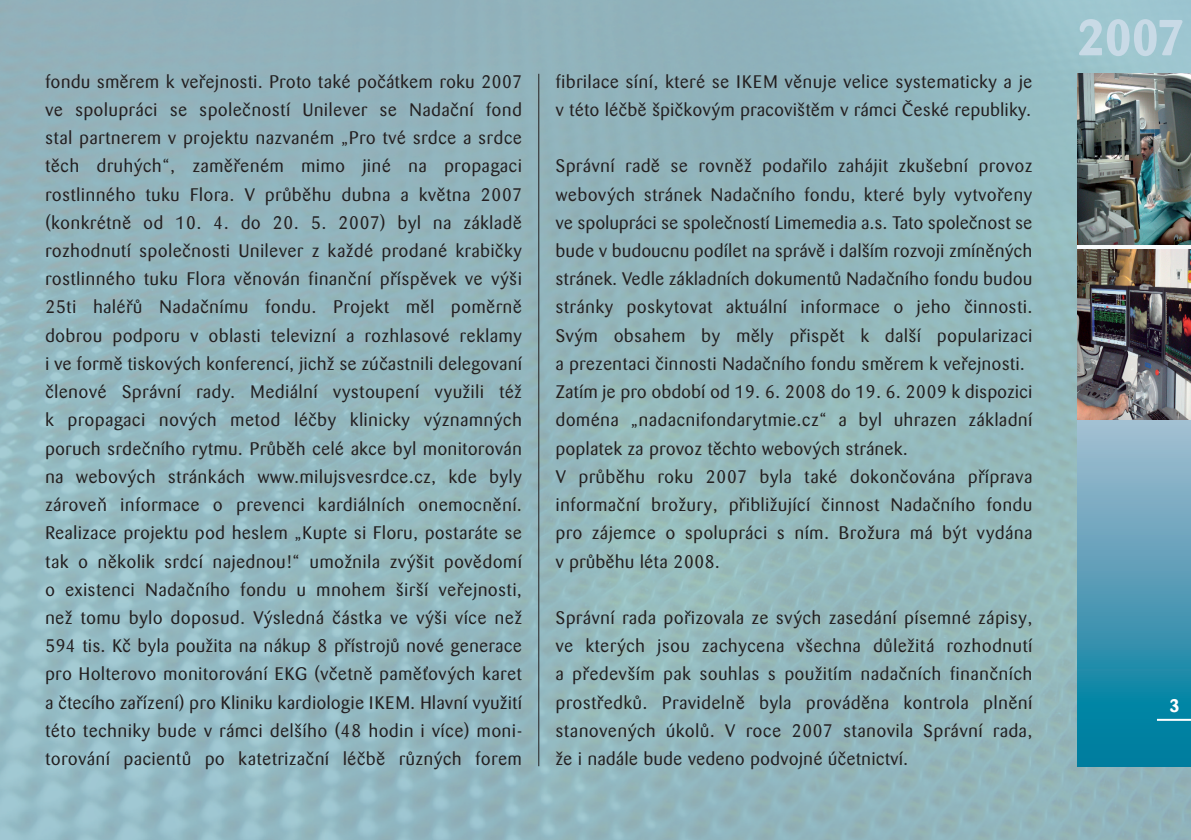
<style>
.page{position:relative;width:1191px;height:840px;background:#fff}
.page>*{position:absolute;margin:0;border:0;box-sizing:border-box;transform-origin:0 0}
.t1{font:700 50px "Barmeno CE";color:#c8dae6}
.t2{font:18px/28.2px "Barmeno CE";letter-spacing:.045em;color:#231f20;text-align:justify}
.t3{font:700 18px "Barmeno CE";color:#fff}
</style>
<div class="page">
<img style="left:0;top:0;width:1191px;height:839px">
<svg style="left:1077px;top:244px;width:114px;height:521px;background:#4f9cb6"></svg>
<hr style="left:1157px;top:718px;width:34px;height:2px;background:#fff">
<hr style="left:538px;top:74px;width:1px;height:691px;background:#231f20">
<img style="left:1077px;top:74px;width:114px;height:170px">
<img style="left:1077px;top:249px;width:114px;height:171px">
<p class="t2" style="left:45px;top:69px;width:478px">fondu směrem k veřejnosti. Proto také počátkem roku 2007 ve spolupráci se společností Unilever se Nadační fond stal partnerem v projektu nazvaném „Pro tvé srdce a srdce těch druhých“, zaměřeném mimo jiné na propagaci rostlinného tuku Flora. V průběhu dubna a května 2007 (konkrétně od 10. 4. do 20. 5. 2007) byl na základě rozhodnutí společnosti Unilever z každé prodané krabičky rostlinného tuku Flora věnován finanční příspěvek ve výši 25ti haléřů Nadačnímu fondu. Projekt měl poměrně dobrou podporu v oblasti televizní a rozhlasové reklamy i ve formě tiskových konferencí, jichž se zúčastnili delegovaní členové Správní rady. Mediální vystoupení využili též k propagaci nových metod léčby klinicky významných poruch srdečního rytmu. Průběh celé akce byl monitorován na webových stránkách www.milujsvesrdce.cz, kde byly zároveň informace o prevenci kardiálních onemocnění.<br>Realizace projektu pod heslem „Kupte si Floru, postaráte se tak o několik srdcí najednou!“ umožnila zvýšit povědomí o existenci Nadačního fondu u mnohem širší veřejnosti, než tomu bylo doposud. Výsledná částka ve výši více než 594 tis. Kč byla použita na nákup 8 přístrojů nové generace pro Holterovo monitorování EKG (včetně paměťových karet a čtecího zařízení) pro Kliniku kardiologie IKEM. Hlavní využití této techniky bude v rámci delšího (48 hodin i více) moni&shy;torování pacientů po katetrizační léčbě různých forem</p>
<p class="t2" style="left:556px;top:69px;width:478px">fibrilace síní, které se IKEM věnuje velice systematicky a je v této léčbě špičkovým pracovištěm v rámci České republiky.</p>
<p class="t2" style="left:556px;top:153px;width:478px;text-align:left">Správní radě se rovněž podařilo zahájit zkušební provoz webových stránek Nadačního fondu, které byly vytvořeny ve spolupráci se společností Limemedia a.s. Tato společnost se bude v budoucnu podílet na správě i dalším rozvoji zmíněných stránek. Vedle základních dokumentů Nadačního fondu budou stránky poskytovat aktuální informace o jeho činnosti.<br>Svým obsahem by měly přispět k další popularizaci a prezentaci činnosti Nadačního fondu směrem k veřejnosti.<br>Zatím je pro období od 19. 6. 2008 do 19. 6. 2009 k dispozici doména „nadacnifondarytmie.cz“ a byl uhrazen základní poplatek za provoz těchto webových stránek.<br>V průběhu roku 2007 byla také dokončována příprava informační brožury, přibližující činnost Nadačního fondu pro zájemce o spolupráci s ním. Brožura má být vydána v průběhu léta 2008.</p>
<p class="t2" style="left:556px;top:604px;width:478px">Správní rada pořizovala ze svých zasedání písemné zápisy, ve kterých jsou zachycena všechna důležitá rozhodnutí a především pak souhlas s použitím nadačních finančních prostředků. Pravidelně byla prováděna kontrola plnění stanovených úkolů. V roce 2007 stanovila Správní rada, že i nadále bude vedeno podvojné účetnictví.</p>
<h1 class="t1" style="left:1077px;top:12px;width:108px">2007</h1>
<p class="t3" style="left:1169px;top:696px;width:11px">3</p>
</div>
